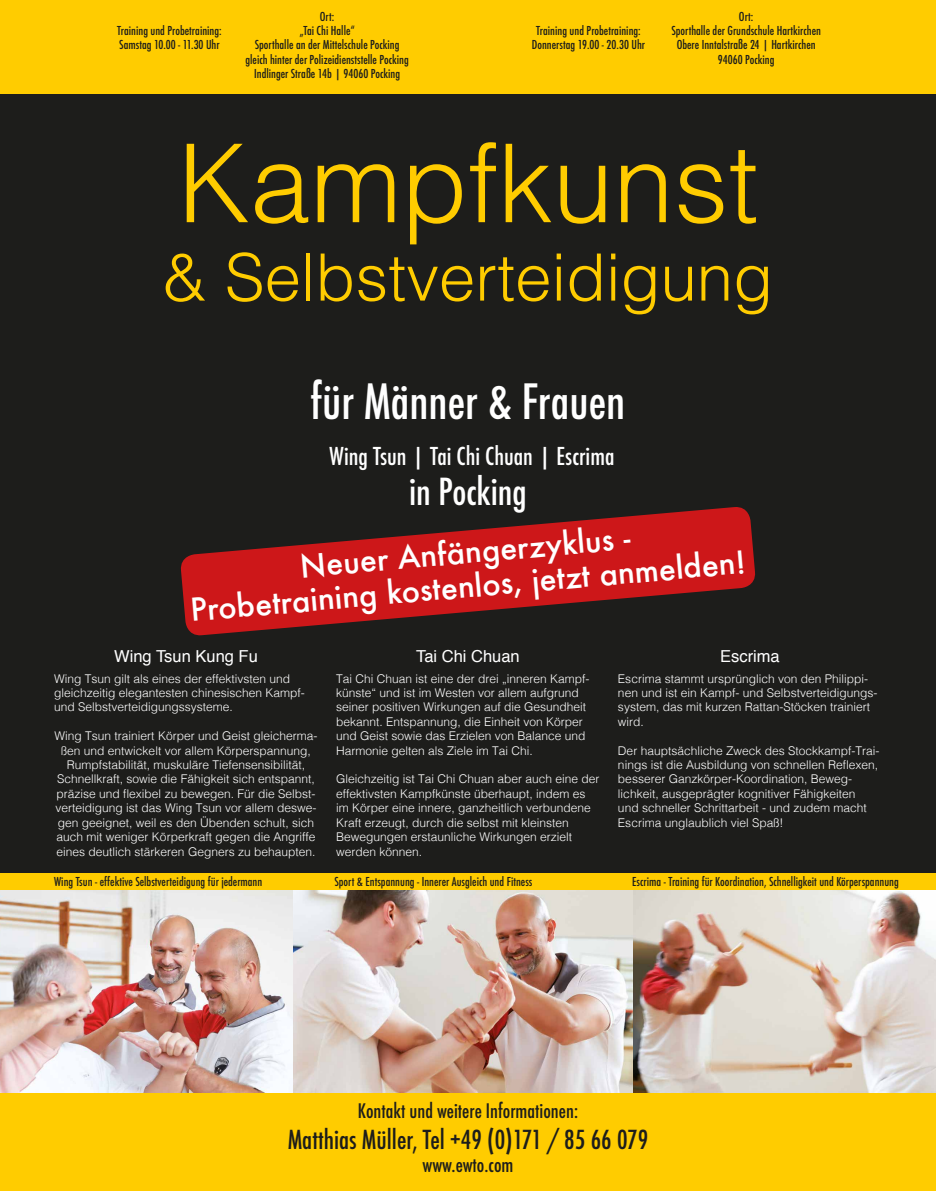
<style>
.page{position:relative;width:936px;height:1191px;background:#fff}
.page>*{position:absolute;margin:0;border:0;box-sizing:border-box;transform-origin:0 0}
.t1{font:300 108.9px "Helvetica";color:#fc0}
.t2{font:300 65.25px "Helvetica";color:#fc0}
.t3{font:500 condensed 47.25px "Futura";color:#fff}
.t4{font:500 condensed 36.3px "Futura";color:#fff}
.t5{font:500 30.75px/34px "Futura";color:#fff;text-align:center}
.t6{font:500 condensed 25.5px "Futura";color:#1d1d1b}
.t7{font:500 condensed 24px "Futura";color:#fff}
.t8{font:500 condensed 19.5px "Futura";color:#1d1d1b}
.t9{font:16.5px "Helvetica";color:#fff}
.t10{font:300 12px/14.4px "Helvetica";color:#fff}
.t11{font:500 condensed 12px/14.4px "Futura";color:#1d1d1b;text-align:center}
</style>
<div class="page">
<div style="left:0;top:0;width:935px;height:1191px;background:#fc0"></div>
<div style="left:0;top:94px;width:935px;height:779px;background:#1d1d1b"></div>
<img style="left:0;top:891px;width:293px;height:201px">
<img style="left:632px;top:891px;width:303px;height:201px">
<img style="left:293px;top:891px;width:339px;height:201px">
<svg style="left:180px;top:507px;width:576px;height:129px;fill:#cd1719"></svg>
<p class="t11" style="left:117px;top:23px;width:106px;text-align:left">Training und Probetraining:<br>Samstag 10.00 - 11.30 Uhr</p>
<p class="t11" style="left:245px;top:9px;width:165px">Ort:<br>„Tai Chi Halle“<br>Sporthalle an der Mittelschule Pocking gleich hinter der Polizeidienststelle Pocking<br>Indlinger Straße 14b | 94060 Pocking</p>
<p class="t11" style="left:532px;top:23px;width:115px">Training und Probetraining:<br>Donnerstag 19.00 - 20.30 Uhr</p>
<p class="t11" style="left:671px;top:9px;width:151px">Ort:<br>Sporthalle der Grundschule Hartkirchen<br>Obere Inntalstraße 24 | Hartkirchen<br>94060 Pocking</p>
<h1 class="t1" style="left:177px;top:91px;width:582px">Kampfkunst</h1>
<h2 class="t2" style="left:163px;top:222px;width:611px">&amp; Selbstverteidigung</h2>
<h3 class="t3" style="left:310px;top:371px;width:316px">für Männer &amp; Frauen</h3>
<h3 class="t7" style="left:329px;top:441px;width:286px">Wing Tsun | Tai Chi Chuan | Escrima</h3>
<h3 class="t4" style="left:409px;top:468px;width:119px">in Pocking</h3>
<h3 class="t5" style="left:186px;top:559px;width:558px;rotate:-5deg">Neuer Anfängerzyklus -<br>Probetraining kostenlos, jetzt anmelden!</h3>
<h3 class="t9" style="left:114px;top:643px;width:145px">Wing Tsun Kung Fu</h3>
<p class="t10" style="left:54px;top:670px;width:252px">Wing Tsun gilt als eines der effektivsten und gleichzeitig elegantesten chinesischen Kampf&shy;und Selbstverteidigungssysteme.</p>
<p class="t10" style="left:55px;top:728px;width:264px;text-align:center">Wing Tsun trainiert Körper und Geist gleicherma&shy;ßen und entwickelt vor allem Körperspannung, Rumpfstabilität, muskuläre Tiefensensibilität, Schnellkraft, sowie die Fähigkeit sich entspannt, präzise und flexibel zu bewegen. Für die Selbst&shy;verteidigung ist das Wing Tsun vor allem deswe&shy;gen geeignet, weil es den Übenden schult, sich auch mit weniger Körperkraft gegen die Angriffe eines deutlich stärkeren Gegners zu behaupten.</p>
<h3 class="t9" style="left:416px;top:643px;width:105px">Tai Chi Chuan</h3>
<p class="t10" style="left:336px;top:670px;width:255px">Tai Chi Chuan ist eine der drei „inneren Kampf&shy;künste“ und ist im Westen vor allem aufgrund seiner positiven Wirkungen auf die Gesundheit bekannt. Entspannung, die Einheit von Körper und Geist sowie das Erzielen von Balance und Harmonie gelten als Ziele im Tai Chi.</p>
<p class="t10" style="left:336px;top:771px;width:265px">Gleichzeitig ist Tai Chi Chuan aber auch eine der effektivsten Kampfkünste überhaupt, indem es im Körper eine innere, ganzheitlich verbundene Kraft erzeugt, durch die selbst mit kleinsten Bewegungen erstaunliche Wirkungen erzielt werden können.</p>
<h3 class="t9" style="left:720px;top:643px;width:61px">Escrima</h3>
<p class="t10" style="left:618px;top:670px;width:261px">Escrima stammt ursprünglich von den Philippi&shy;nen und ist ein Kampf- und Selbstverteidigungs&shy;system, das mit kurzen Rattan-Stöcken trainiert wird.</p>
<p class="t10" style="left:618px;top:742px;width:263px">Der hauptsächliche Zweck des Stockkampf-Trai&shy;nings ist die Ausbildung von schnellen Reflexen, besserer Ganzkörper-Koordination, Beweg&shy;lichkeit, ausgeprägter kognitiver Fähigkeiten<br>und schneller Schrittarbeit - und zudem macht Escrima unglaublich viel Spaß!</p>
<p class="t11" style="left:54px;top:875px;width:210px">Wing Tsun - effektive Selbstverteidigung für jedermann</p>
<p class="t11" style="left:334px;top:875px;width:199px">Sport &amp; Entspannung - Innerer Ausgleich und Fitness</p>
<p class="t11" style="left:632px;top:875px;width:268px">Escrima - Training für Koordination, Schnelligkeit und Körperspannung</p>
<h3 class="t8" style="left:358px;top:1098px;width:221px">Kontakt und weitere Informationen:</h3>
<h3 class="t6" style="left:288px;top:1123px;width:362px">Matthias Müller, Tel +49 (0)171 / 85 66 079</h3>
<h3 class="t8" style="left:422px;top:1152px;width:93px">www.ewto.com</h3>
</div>
